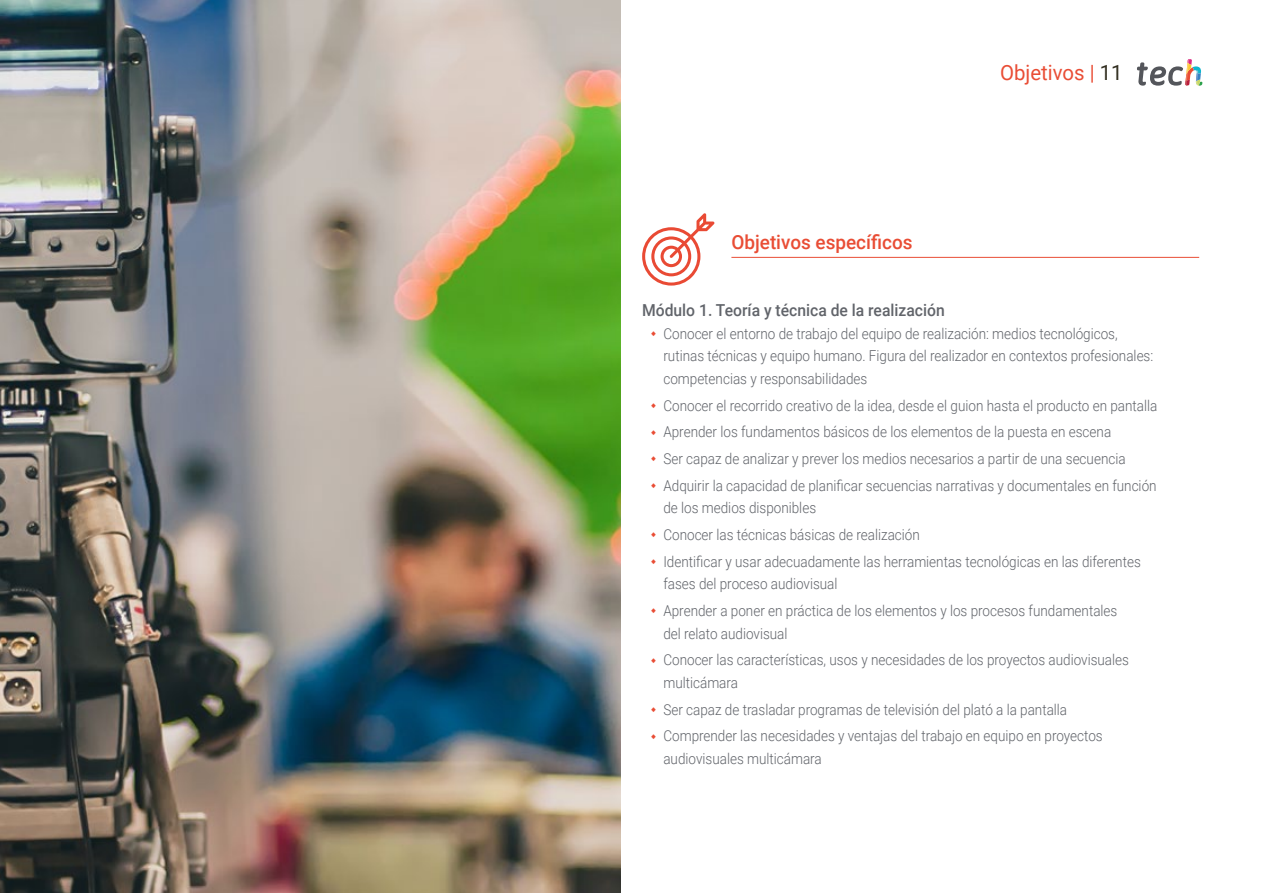
<style>
.page{position:relative;width:1263px;height:893px;background:#fff}
.page>*{position:absolute;margin:0;border:0;box-sizing:border-box;transform-origin:0 0}
.t1{font:21px "Roboto";color:#e94d35}
.t2{font:500 19.5px "Roboto";color:#e94d35}
.t3{font:500 16.5px "Roboto";color:#61646a;scale:.95 1}
.t4{font:300 15px/26.7px "Roboto";color:#61646a;scale:.9 1}
.s1{color:#312e20}
</style>
<div class="page">
<hr style="left:731px;top:257px;width:468px;height:1px;background:#e94d35">
<svg style="left:642px;top:213px;width:72px;height:73px"></svg>
<svg style="left:1137px;top:59px;width:65px;height:27px"></svg>
<img style="left:0;top:0;width:621px;height:893px">
<h2 class="t2" style="left:731px;top:229px;width:183px">Objetivos específicos</h2>
<h1 class="t1" style="left:1000px;top:57px;width:124px">Objetivos | <span class="s1">11</span></h1>
<p class="t3" style="left:642px;top:299px;width:320px">Módulo 1. Teoría y técnica de la realización</p>
<p class="t4" style="left:663px;top:322px;width:546px;line-height:22.5px">Conocer el entorno de trabajo del equipo de realización: medios tecnológicos, rutinas técnicas y equipo humano. Figura del realizador en contextos profesionales: competencias y responsabilidades</p>
<p class="t4" style="left:663px;top:391px;width:550px">Conocer el recorrido creativo de la idea, desde el guion hasta el producto en pantalla Aprender los fundamentos básicos de los elementos de la puesta en escena<br>Ser capaz de analizar y prever los medios necesarios a partir de una secuencia Adquirir la capacidad de planificar secuencias narrativas y documentales en función</p>
<p class="t4" style="left:663px;top:494px;width:532px">de los medios disponibles<br>Conocer las técnicas básicas de realización<br>Identificar y usar adecuadamente las herramientas tecnológicas en las diferentes</p>
<p class="t4" style="left:663px;top:570px;width:506px">fases del proceso audiovisual<br>Aprender a poner en práctica de los elementos y los procesos fundamentales</p>
<p class="t4" style="left:663px;top:619px;width:519px">del relato audiovisual<br>Conocer las características, usos y necesidades de los proyectos audiovisuales</p>
<p class="t4" style="left:663px;top:669px;width:490px">multicámara<br>Ser capaz de trasladar programas de televisión del plató a la pantalla<br>Comprender las necesidades y ventajas del trabajo en equipo en proyectos</p>
<p class="t4" style="left:663px;top:745px;width:178px">audiovisuales multicámara</p>
</div>
